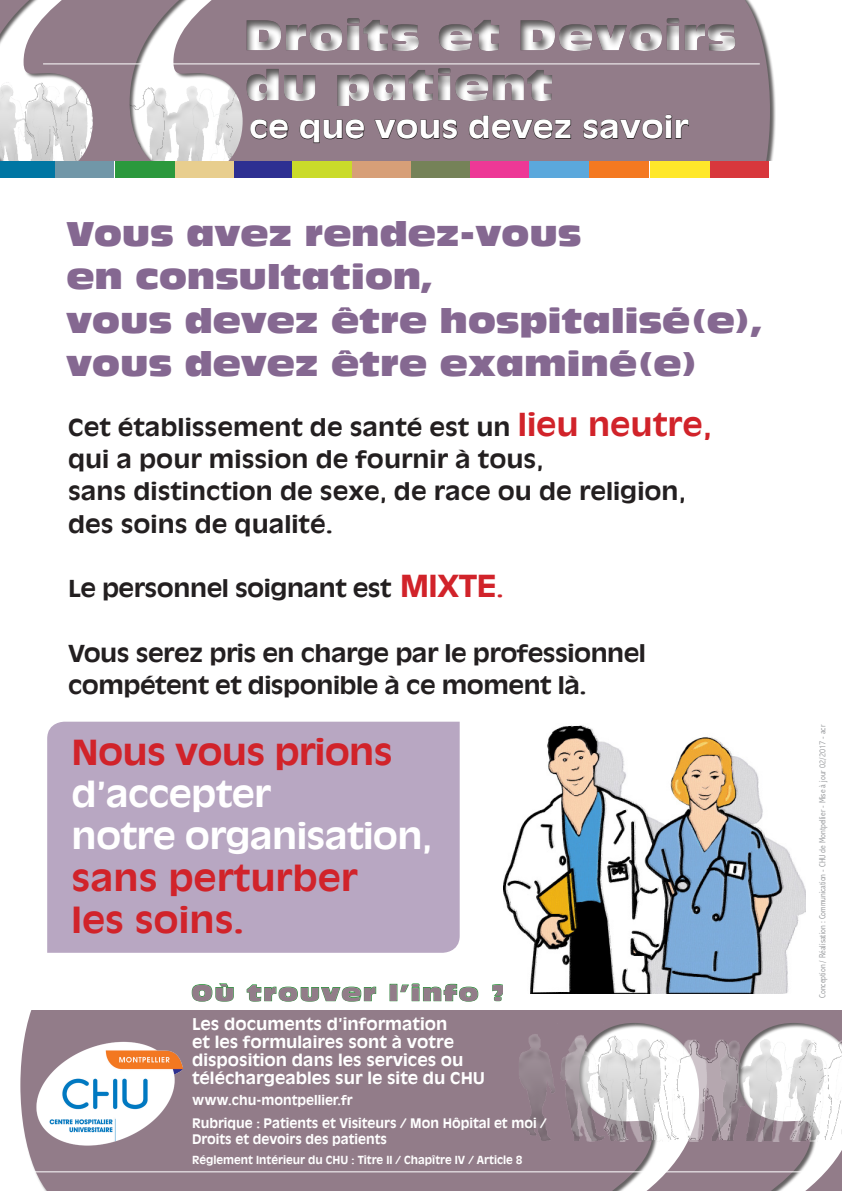
<style>
.page{position:relative;width:842px;height:1191px;background:#fff}
.page>*{position:absolute;margin:0;border:0;box-sizing:border-box;transform-origin:0 0}
.t1{font:700 34.1px/42.1px "Antique Olive Std";letter-spacing:-.02em;color:#fff;scale:1.11 1}
.t2{font:700 34.1px/42.1px "Antique Olive Std";color:#d1232a;scale:1.11 1}
.t3{font:700 34.1px "Antique Olive Std";letter-spacing:-.02em;color:#d1232a;scale:1.11 1}
.t4{font:33.5px/43.2px "Antique Olive Std Compact";letter-spacing:-.01em;color:#856891;scale:1.11 1}
.t5{font:700 29px "Antique Olive Std";color:#fff;scale:1.18 1}
.t6{font:700 23.1px/32.3px "Antique Olive Std";color:#231f20;scale:1.11 1}
.t7{font:700 23.1px/32.3px "Antique Olive Std";letter-spacing:-.02em;color:#231f20;scale:1.11 1}
.t8{font:22px "Antique Olive Std Compact";letter-spacing:.05em;color:#927c89;scale:1.2 1}
.t9{font:700 16px/18px "Antique Olive Std";color:#fff;scale:1.06 1}
.t10{font:700 13px/23px "Antique Olive Std";color:#fff}
.t11{font:700 11px "Antique Olive Std";color:#fff}
.t12{font:300 condensed 9px "Abadi";color:#939598}
.s1{font-size:30px;color:#d1232a}
.s2{color:#d1232a}
</style>
<div class="page">
<div style="left:20px;top:1010px;width:822px;height:181px;background:#927c89"></div>
<img style="left:504px;top:1010px;width:338px;height:130px">
<hr style="left:16px;top:1171px;width:792px;height:1px;background:#fff">
<svg style="left:191px;top:983px;width:43px;height:19px"></svg>
<svg style="left:246px;top:984px;width:131px;height:18px"></svg>
<div style="left:390px;top:983px;width:7px;height:18px;border:1px solid #2b993d"></div>
<svg style="left:400px;top:983px;width:79px;height:19px"></svg>
<svg style="left:492px;top:984px;width:11px;height:17px"></svg>
<svg style="left:0;top:0;width:770px;height:161px;fill:#927c89"></svg>
<div style="left:710px;top:161px;width:59px;height:16px;background:#d8373c"></div>
<div style="left:650px;top:161px;width:59px;height:16px;background:#ffe82a"></div>
<div style="left:590px;top:161px;width:59px;height:16px;background:#f47921"></div>
<div style="left:529px;top:161px;width:60px;height:16px;background:#5ba8dc"></div>
<div style="left:470px;top:161px;width:59px;height:16px;background:#ed3896"></div>
<div style="left:411px;top:161px;width:59px;height:16px;background:#758258"></div>
<div style="left:351px;top:161px;width:60px;height:16px;background:#d79f78"></div>
<div style="left:292px;top:161px;width:59px;height:16px;background:#cadb2a"></div>
<div style="left:233px;top:161px;width:59px;height:16px;background:#2e3092"></div>
<div style="left:174px;top:161px;width:60px;height:16px;background:#e8ce8e"></div>
<div style="left:115px;top:161px;width:59px;height:16px;background:#2b993d"></div>
<div style="left:55px;top:161px;width:59px;height:16px;background:#7197a8"></div>
<div style="left:0;top:161px;width:55px;height:16px;background:#0076a3"></div>
<svg style="left:250px;top:119px;width:39px;height:21px"></svg>
<svg style="left:299px;top:119px;width:66px;height:25px;background:#7a6873"></svg>
<svg style="left:374px;top:119px;width:84px;height:21px;background:#796772"></svg>
<svg style="left:468px;top:115px;width:104px;height:25px;background:#7b6873"></svg>
<svg style="left:583px;top:114px;width:106px;height:26px;background:#7c6a74"></svg>
<div style="left:203px;top:0;width:543px;height:74px;background:#927c89"></div>
<hr style="left:43px;top:64px;width:717px;height:1px;background:#fff">
<svg style="left:247px;top:9px;width:516px;height:97px;background:#9c8b95"></svg>
<div style="left:245px;top:67px;width:308px;height:40px;background:#231f20;opacity:.75"></div>
<img style="left:504px;top:725px;width:301px;height:268px">
<div style="left:47px;top:721px;width:413px;height:231px;background:#b8a7c2"></div>
<img style="left:35px;top:1040px;width:147px;height:105px">
<p class="t5" style="left:249px;top:110px;width:374px">ce que vous devez savoir</p>
<h2 class="t4" style="left:66px;top:212px;width:630px">Vous avez rendez-vous<br>en consultation,<br>vous devez être hospitalisé(e), vous devez être examiné(e)</h2>
<p class="t6" style="left:68px;top:411px;width:582px">Cet établissement de santé est un <span class="s1">lieu neutre, </span>qui a pour mission de fournir à tous,<br>sans distinction de sexe, de race ou de religion, des soins de qualité.</p>
<p class="t7" style="left:68px;top:572px;width:394px">Le personnel soignant est <span class="s1">MIXTE</span><span class="s2">.</span></p>
<p class="t7" style="left:68px;top:637px;width:522px">Vous serez pris en charge par le professionnel compétent et disponible à ce moment là.</p>
<h1 class="t3" style="left:72px;top:731px;width:291px">Nous vous prions</h1>
<h1 class="t1" style="left:72px;top:773px;width:327px">d’accepter<br>notre organisation,</h1>
<h1 class="t2" style="left:72px;top:857px;width:259px">sans perturber les soins.</h1>
<p class="t8" style="left:191px;top:979px;width:265px">Où trouver l’info ?</p>
<p class="t9" style="left:192px;top:1015px;width:278px">Les documents d’information<br>et les formulaires sont à votre disposition dans les services ou téléchargeables sur le site du CHU</p>
<p class="t10" style="left:192px;top:1089px;width:356px">www.chu-montpellier.fr<br>Rubrique : Patients et Visiteurs / Mon Hôpital et moi /</p>
<p class="t10" style="left:192px;top:1128px;width:196px">Droits et devoirs des patients</p>
<p class="t11" style="left:192px;top:1153px;width:332px">Réglement Intérieur du CHU : Titre II / Chapître IV / Article 8</p>
<p class="t12" style="left:817px;top:998px;width:274px;rotate:-90deg">Conception / Réalisation : Communication - CHU de Montpellier - Mise à jour 02/2017 - acr</p>
</div>
